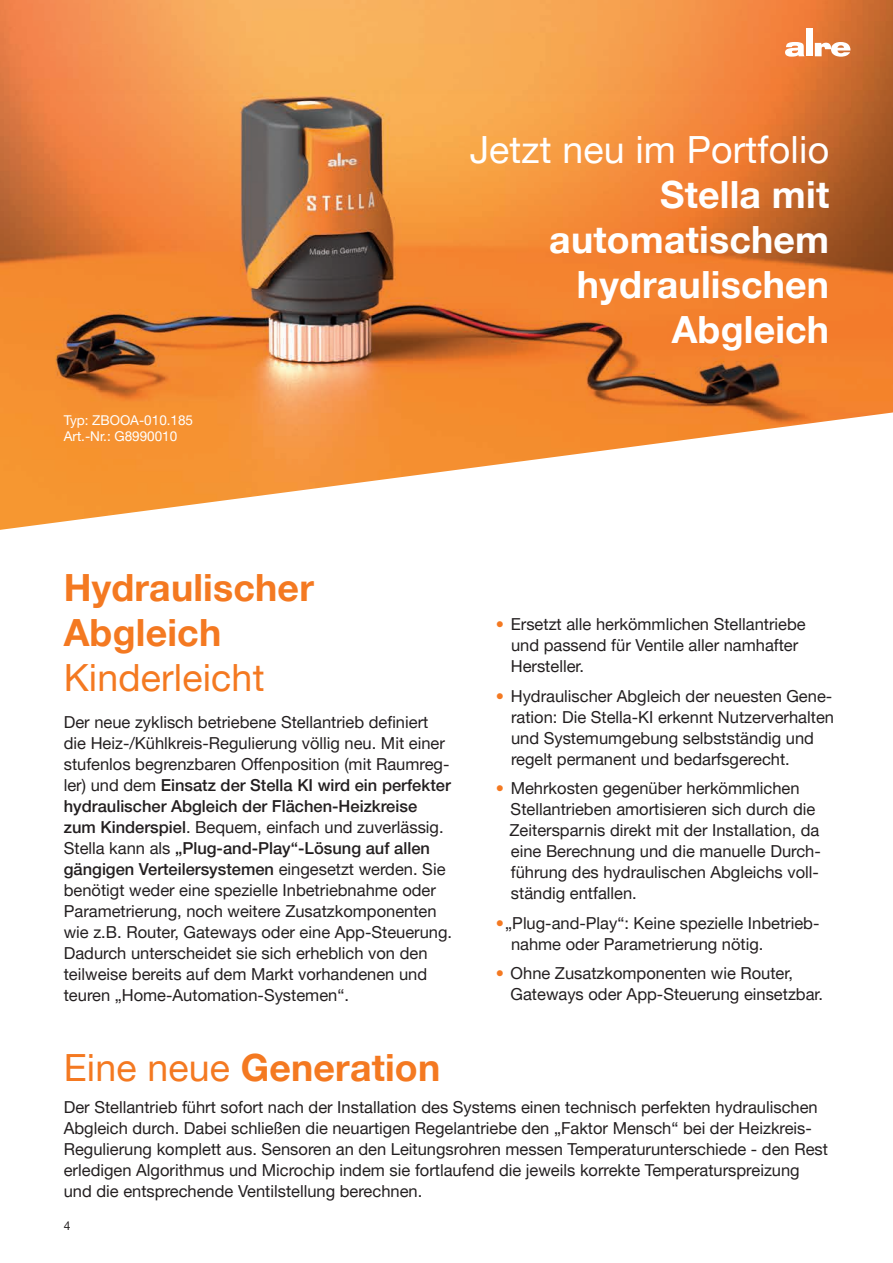
<style>
.page{position:relative;width:893px;height:1263px;background:#fff}
.page>*{position:absolute;margin:0;border:0;box-sizing:border-box;transform-origin:0 0}
.t1{font:700 37.5px/45px "Helvetica Neue LT Pro";letter-spacing:.005em;color:#fff;text-align:right}
.t2{font:700 37.5px/45px "Helvetica Neue LT Pro";letter-spacing:.005em;color:#f47921}
.t3{font:37.5px "Helvetica Neue LT Pro";letter-spacing:.005em;color:#fff}
.t4{font:37.5px "Helvetica Neue LT Pro";letter-spacing:.005em;color:#f47921}
.t5{font:16.5px/21px "Helvetica Neue LT Pro";color:#231f20}
.t6{font:13.5px/16.2px "Helvetica Neue LT Pro";color:#fff}
.t7{font:12px "Helvetica Neue LT Pro";color:#231f20}
.s1{font-weight:500}
.s2{font-weight:400}
.s3{color:#f47921}
</style>
<div class="page">
<img style="left:0;top:0;width:893px;height:530px">
<svg style="left:785px;top:42px;width:19px;height:15px"></svg>
<div style="left:806px;top:28px;width:7px;height:28px;background:#fff"></div>
<svg style="left:815px;top:42px;width:35px;height:15px"></svg>
<p class="t6" style="left:64px;top:412px;width:131px">Typ: ZBOOA-010.185<br>Art.-Nr.: G8990010</p>
<h1 class="t3" style="left:470px;top:126px;width:361px">Jetzt neu im Portfolio</h1>
<h1 class="t1" style="left:549px;top:171px;width:281px">Stella mit automatischem hydraulischen<br>Abgleich</h1>
<h1 class="t2" style="left:64px;top:564px;width:252px">Hydraulischer<br>Abgleich</h1>
<h1 class="t4" style="left:64px;top:654px;width:202px">Kinderleicht</h1>
<p class="t5" style="left:64px;top:711px;width:390px">Der neue zyklisch betriebene Stellantrieb definiert die Heiz-/Kühlkreis-Regulierung völlig neu. Mit einer stufenlos begrenzbaren Offenposition (mit Raumreg&shy;ler) und dem <span class="s1">Einsatz der Stella KI wird ein perfekter hydraulischer Abgleich der Flächen-Heizkreise zum Kinderspiel</span>. Bequem, einfach und zuverlässig.<br>Stella kann als <span class="s1">„Plug-and-Play“-Lösung auf allen gängigen Verteilersystemen</span> eingesetzt werden. Sie benötigt weder eine spezielle Inbetriebnahme oder Parametrierung, noch weitere Zusatzkomponenten wie z.B. Router, Gateways oder eine App-Steuerung.<br>Dadurch unterscheidet sie sich erheblich von den teilweise bereits auf dem Markt vorhandenen und teuren „Home-Automation-Systemen“.</p>
<h1 class="t2" style="left:64px;top:1045px;width:378px"><span class="s2">Eine neue</span> Generation</h1>
<p class="t5" style="left:511px;top:613px;width:296px;text-indent:-15px"><span class="s3">•</span> Ersetzt alle herkömmlichen Stellantriebe und passend für Ventile aller namhafter<br>Hersteller.</p>
<p class="t5" style="left:511px;top:685px;width:325px;text-indent:-15px"><span class="s3">•</span> Hydraulischer Abgleich der neuesten Gene&shy;ration: Die Stella-KI erkennt Nutzerverhalten und Systemumgebung selbstständig und regelt permanent und bedarfsgerecht.</p>
<p class="t5" style="left:510px;top:777px;width:313px;text-indent:-14px"><span class="s3">•</span> Mehrkosten gegenüber herkömmlichen Stellantrieben amortisieren sich durch die Zeitersparnis direkt mit der Installation, da eine Berechnung und die manuelle Durch&shy;führung des hydraulischen Abgleichs voll&shy;ständig entfallen.</p>
<p class="t5" style="left:511px;top:912px;width:310px;text-indent:-15px"><span class="s3">•</span>„Plug-and-Play“: Keine spezielle Inbetrieb&shy;nahme oder Parametrierung nötig.</p>
<p class="t5" style="left:511px;top:963px;width:314px;text-indent:-15px"><span class="s3">•</span> Ohne Zusatzkomponenten wie Router,<br>Gateways oder App-Steuerung einsetzbar.</p>
<p class="t5" style="left:64px;top:1096px;width:766px">Der Stellantrieb führt sofort nach der Installation des Systems einen technisch perfekten hydraulischen Abgleich durch. Dabei schließen die neuartigen Regelantriebe den „Faktor Mensch“ bei der Heizkreis-Regulierung komplett aus. Sensoren an den Leitungsrohren messen Temperaturunterschiede - den Rest erledigen Algorithmus und Microchip indem sie fortlaufend die jeweils korrekte Temperaturspreizung und die entsprechende Ventilstellung berechnen.</p>
<p class="t7" style="left:64px;top:1218px;width:8px">4</p>
</div>
